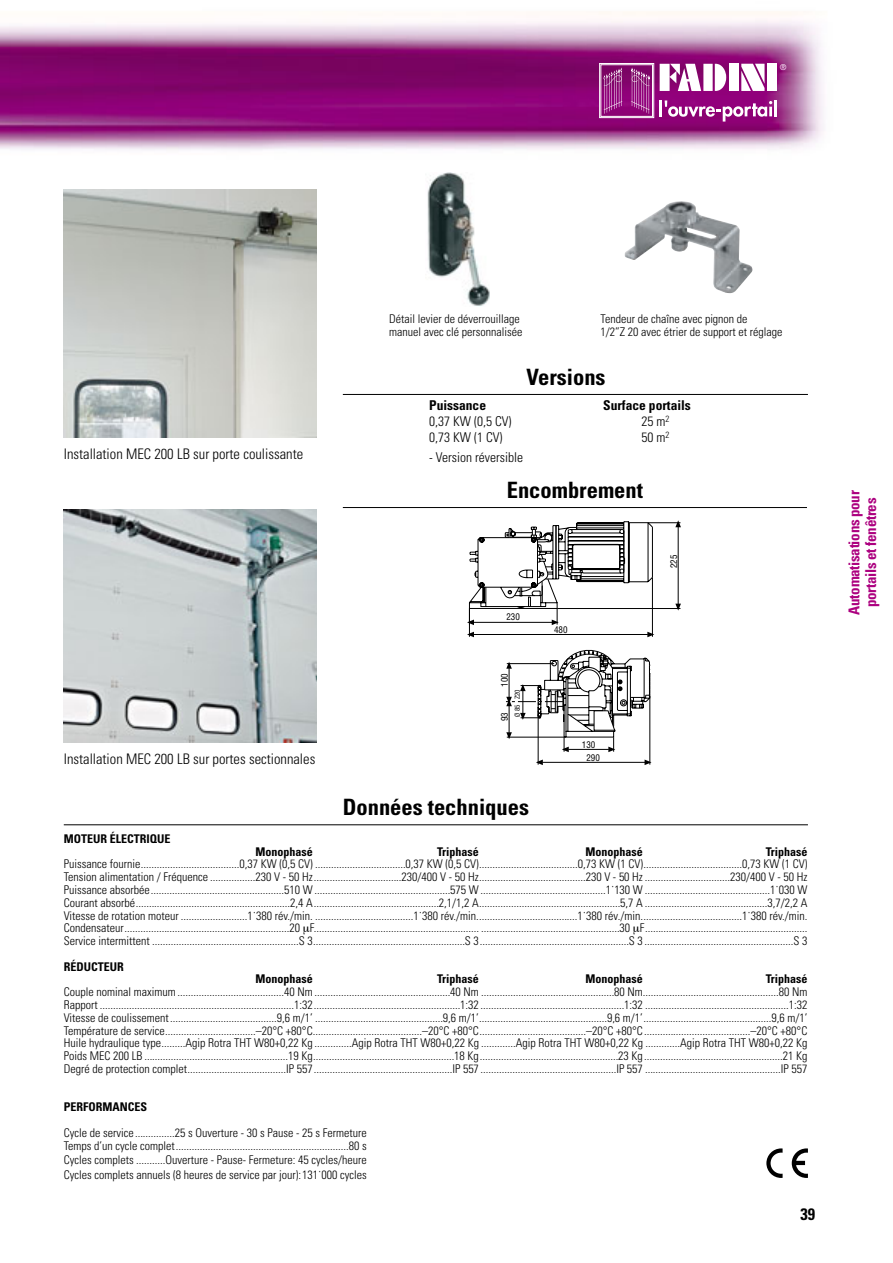
<style>
.page{position:relative;width:893px;height:1263px;background:#fff}
.page>*{position:absolute;margin:0;border:0;box-sizing:border-box;transform-origin:0 0}
.t1{font:700 condensed 22.5px "Univers";color:#000}
.t2{font:700 condensed 16.5px "Univers";color:#000}
.t3{font:700 condensed 15px/16.6px "Univers";letter-spacing:-.02em;color:#ac007f;text-align:center}
.t4{font:300 condensed 14.55px "Univers";color:#000}
.t5{font:300 condensed 13.5px "Univers";color:#000}
.t6{font:700 condensed 13.5px "Univers";color:#000}
.t7{font:300 condensed 12px/12.8px "Univers";color:#000}
.t8{font:700 condensed 12px "Univers";color:#000}
.t9{font:condensed 9px "Helvetica";color:#000}
.t10{font:7.65px "Futura";color:#fff}
.t11{font:condensed 6.6px "Helvetica";color:#000}
</style>
<div class="page">
<img style="left:0;top:11px;width:824px;height:427px">
<hr style="left:64px;top:824px;width:744px;height:1px;background:#000">
<hr style="left:343px;top:507px;width:464px;height:1px;background:#000">
<img style="left:426px;top:172px;width:64px;height:135px">
<img style="left:64px;top:190px;width:253px;height:247px">
<img style="left:64px;top:509px;width:253px;height:233px">
<hr style="left:343px;top:394px;width:465px;height:1px;background:#000">
<img style="left:625px;top:200px;width:127px;height:93px">
<svg style="left:766px;top:1148px;width:17px;height:30px"></svg>
<svg style="left:792px;top:1148px;width:16px;height:30px"></svg>
<div style="left:599px;top:63px;width:55px;height:55px;border:1px solid #fff"></div>
<div style="left:601px;top:64px;width:52px;height:53px;border:1px solid #fff"></div>
<svg style="left:603px;top:67px;width:20px;height:47px"></svg>
<svg style="left:630px;top:67px;width:20px;height:47px"></svg>
<div style="left:729px;top:64px;width:9px;height:27px;background:#fff"></div>
<div style="left:768px;top:64px;width:9px;height:27px;background:#fff"></div>
<svg style="left:660px;top:64px;width:66px;height:27px"></svg>
<svg style="left:741px;top:64px;width:23px;height:27px"></svg>
<hr style="left:659px;top:100px;width:3px;height:16px;background:#fff">
<svg style="left:665px;top:100px;width:107px;height:22px"></svg>
<hr style="left:774px;top:100px;width:3px;height:16px;background:#fff">
<hr style="left:538px;top:707px;width:1px;height:58px;background:#000">
<hr style="left:649px;top:696px;width:1px;height:69px;background:#000">
<hr style="left:542px;top:762px;width:103px;height:1px;background:#000">
<svg style="left:536px;top:759px;width:7px;height:6px"></svg>
<svg style="left:645px;top:759px;width:6px;height:6px"></svg>
<hr style="left:557px;top:608px;width:123px;height:1px;background:#000">
<hr style="left:648px;top:522px;width:32px;height:1px;background:#000">
<hr style="left:678px;top:527px;width:1px;height:77px;background:#000">
<svg style="left:675px;top:604px;width:6px;height:7px"></svg>
<svg style="left:675px;top:520px;width:6px;height:7px"></svg>
<svg style="left:467px;top:521px;width:187px;height:231px"></svg>
<p class="t10" style="left:780px;top:63px;width:8px">®</p>
<p class="t7" style="left:389px;top:313px;width:135px;line-height:13.5px">Détail levier de déverrouillage manuel avec clé personnalisée</p>
<p class="t7" style="left:601px;top:313px;width:183px;line-height:13.5px">Tendeur de chaîne avec pignon de<br>1/2”Z 20 avec étrier de support et réglage</p>
<p class="t4" style="left:64px;top:449px;width:241px">Installation MEC 200 LB sur porte coulissante</p>
<p class="t4" style="left:64px;top:753px;width:253px">Installation MEC 200 LB sur portes sectionnales</p>
<p class="t8" style="left:64px;top:834px;width:108px">MOTEUR ÉLECTRIQUE</p>
<h1 class="t1" style="left:526px;top:369px;width:81px">Versions</h1>
<p class="t6" style="left:429px;top:400px;width:58px">Puissance</p>
<p class="t6" style="left:603px;top:400px;width:89px">Surface portails</p>
<p class="t5" style="left:429px;top:416px;width:84px">0,37 KW (0,5 CV)</p>
<p class="t5" style="left:641px;top:416px;width:29px">25 m<sup>2</sup></p>
<p class="t5" style="left:429px;top:432px;width:75px">0,73 KW (1 CV)</p>
<p class="t5" style="left:641px;top:432px;width:29px">50 m<sup>2</sup></p>
<p class="t5" style="left:429px;top:452px;width:95px">- Version réversible</p>
<h1 class="t1" style="left:507px;top:482px;width:138px">Encombrement</h1>
<p class="t9" style="left:506px;top:614px;width:15px">230</p>
<p class="t9" style="left:501px;top:686px;width:15px;rotate:-90deg">100</p>
<p class="t11" style="left:515px;top:717px;width:29px;rotate:-90deg">Ø 85 Z20</p>
<p class="t9" style="left:501px;top:721px;width:10px;rotate:-90deg">93</p>
<h1 class="t1" style="left:343px;top:799px;width:188px">Données techniques</h1>
<p class="t9" style="left:554px;top:626px;width:15px">480</p>
<p class="t9" style="left:582px;top:741px;width:15px">130</p>
<p class="t9" style="left:586px;top:754px;width:15px">290</p>
<p class="t9" style="left:670px;top:568px;width:15px;rotate:-90deg">225</p>
<p class="t8" style="left:255px;top:847px;width:59px">Monophasé</p>
<p class="t8" style="left:437px;top:847px;width:43px">Triphasé</p>
<p class="t8" style="left:586px;top:847px;width:59px">Monophasé</p>
<p class="t8" style="left:766px;top:847px;width:43px">Triphasé</p>
<p class="t7" style="left:64px;top:859px;width:745px;text-align:justify">Puissance fournie.....................................0,37 KW (0,5 CV) ..................................0,37 KW (0,5 CV).....................................0,73 KW (1 CV).....................................0,73 KW (1 CV)<br>Tension alimentation / Fréquence .................230 V - 50 Hz.................................230/400 V - 50 Hz........................................230 V - 50 Hz ................................230/400 V - 50 Hz Puissance absorbée..................................................510 W ...................................................575 W ...............................................1˙130 W ...............................................1˙030 W Courant absorbé..........................................................2,4 A...............................................2,1/1,2 A.....................................................5,7 A ..............................................3,7/2,2 A Vitesse de rotation moteur .........................1˙380 rév./min. .....................................1˙380 rév./min......................................1˙380 rév./min......................................1˙380 rév./min.<br>Condensateur..............................................................20 F.............................................................. ....................................................30 F.............................................................<br>Service intermittent .......................................................S 3.........................................................S 3........................................................S 3 ........................................................S 3</p>
<p class="t8" style="left:64px;top:962px;width:62px">RÉDUCTEUR</p>
<p class="t8" style="left:255px;top:975px;width:59px">Monophasé</p>
<p class="t8" style="left:437px;top:975px;width:43px">Triphasé</p>
<p class="t8" style="left:586px;top:975px;width:59px">Monophasé</p>
<p class="t8" style="left:766px;top:975px;width:43px">Triphasé</p>
<p class="t7" style="left:64px;top:987px;width:745px;text-align:justify">Couple nominal maximum ........................................40 Nm ...................................................40 Nm ..................................................80 Nm...................................................80 Nm Rapport .........................................................................1:32.......................................................1:32 ......................................................1:32 ......................................................1:32<br>Vitesse de coulissement ........................................9,6 m/1’ ................................................9,6 m/1’................................................9,6 m/1’................................................9,6 m/1’ Température de service..................................–20 C +80 C.........................................–20 C +80 C........................................–20 C +80 C........................................–20 C +80 C Huile hydraulique type.........Agip Rotra THT W80+0,22 Kg ..............Agip Rotra THT W80+0,22 Kg .............Agip Rotra THT W80+0,22 Kg .............Agip Rotra THT W80+0,22 Kg Poids MEC 200 LB ......................................................19 Kg.....................................................18 Kg....................................................23 Kg ....................................................21 Kg Degré de protection complet.....................................IP 557....................................................IP 557 ...................................................IP 557 ...................................................IP 557</p>
<p class="t8" style="left:64px;top:1102px;width:85px">PERFORMANCES</p>
<p class="t7" style="left:64px;top:1127px;width:305px">Cycle de service...............25 s Ouverture - 30 s Pause - 25 s Fermeture<br>Temps d’un cycle complet.................................................................80 s</p>
<p class="t7" style="left:64px;top:1154px;width:305px;line-height:14.7px">Cycles complets ...........Ouverture - Pause- Fermeture: 45 cycles/heure<br>Cycles complets annuels (8 heures de service par jour):131˙000 cycles</p>
<h2 class="t2" style="left:800px;top:1208px;width:16px">39</h2>
<p class="t3" style="left:847px;top:615px;width:126px;rotate:-90deg">Automatisations pour portails et fenêtres</p>
</div>
